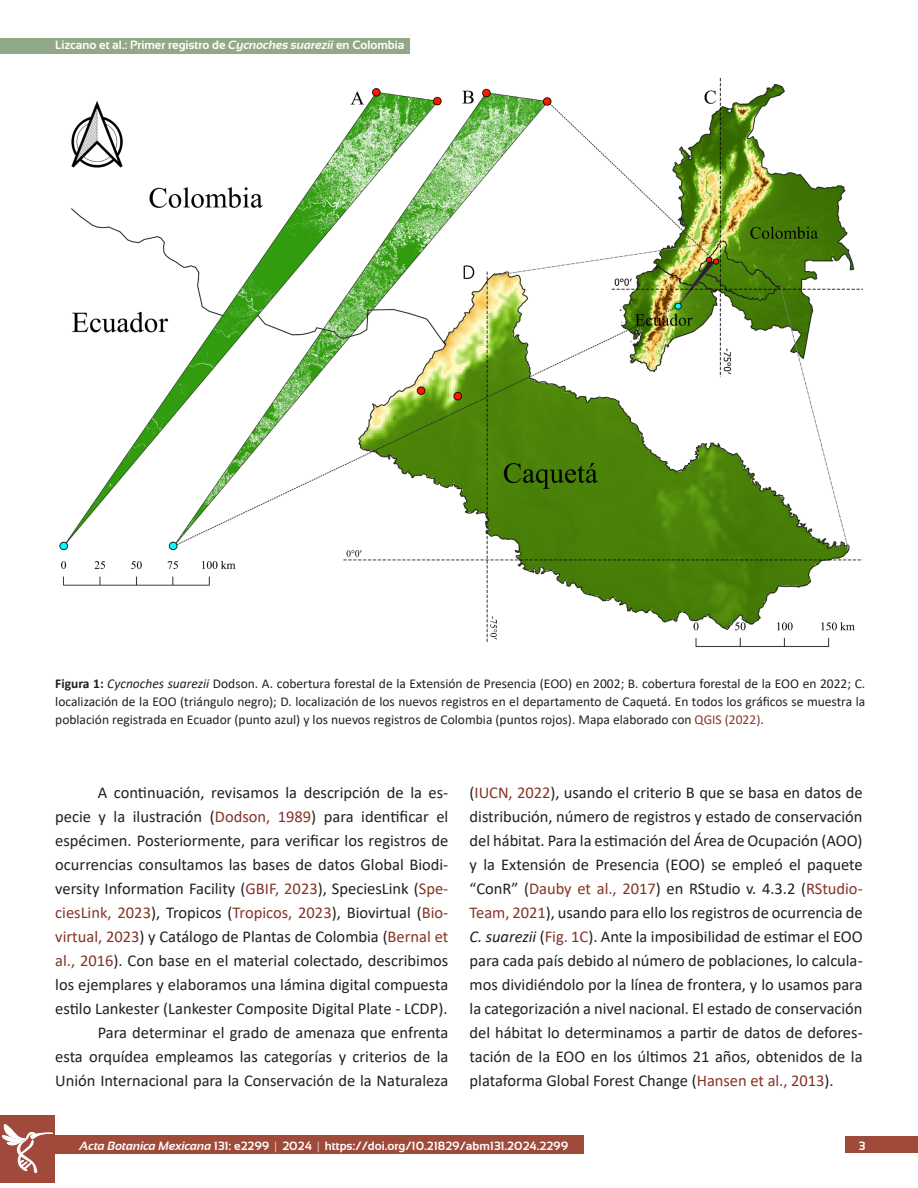
<style>
.page{position:relative;width:918px;height:1188px;background:#fff}
.page>*{position:absolute;margin:0;border:0;box-sizing:border-box;transform-origin:0 0}
.textobase{font:16.5px/24px "Calibri";color:#231f20;text-align:justify}
.piefigura{font:13.5px/18px "Calibri";color:#231f20;text-align:justify}
.t1{font:700 12px "Sansation";color:#fff}
.t2{font:italic 700 12px "Sansation";color:#fff}
.s1{font-style:italic}
.s2{font-weight:700}
.s3{color:#853427}
.s4{font-weight:300}
.s5{font-style:normal}
</style>
<div class="page">
<div style="left:846px;top:1136px;width:72px;height:17px;background:#a04a3a"></div>
<div style="left:0;top:38px;width:410px;height:16px;background:#91a987"></div>
<div style="left:0;top:1135px;width:583px;height:19px;background:#a04a3a"></div>
<div style="left:0;top:1115px;width:55px;height:67px;background:#a14a3b"></div>
<svg style="left:2px;top:1124px;width:51px;height:49px"></svg>
<img style="left:59px;top:78px;width:804px;height:569px">
<p class="t1" style="left:55px;top:38px;width:351px">Lizcano et al.: Primer registro de <span class="s1">Cycnoches suarezii</span> en Colombia</p>
<p class="piefigura" style="left:55px;top:674px;width:811px"><span class="s2">Figura 1:</span> <span class="s1">Cycnoches suarezii</span> Dodson. A. cobertura forestal de la Extensión de Presencia (EOO) en 2002; B. cobertura forestal de la EOO en 2022; C. localización de la EOO (triángulo negro); D. localización de los nuevos registros en el departamento de Caquetá. En todos los gráficos se muestra la población registrada en Ecuador (punto azul) y los nuevos registros de Colombia (puntos rojos). Mapa elaborado con <span class="s3">QGIS (2022)</span>.</p>
<p class="textobase" style="left:55px;top:780px;width:395px;text-indent:43px">A continuación, revisamos la descripción de la es&shy;pecie y la ilustración (<span class="s3">Dodson, 1989</span>) para identificar el espécimen. Posteriormente, para verificar los registros de ocurrencias consultamos las bases de datos Global Biodi&shy;versity Information Facility (<span class="s3">GBIF, 2023</span>), SpeciesLink (<span class="s3">Spe&shy;ciesLink, 2023</span>), Tropicos (<span class="s3">Tropicos, 2023</span>), Biovirtual (<span class="s3">Bio&shy;virtual, 2023</span>) y Catálogo de Plantas de Colombia (<span class="s3">Bernal et al., 2016</span>). Con base en el material colectado, describimos los ejemplares y elaboramos una lámina digital compuesta estilo Lankester (Lankester Composite Digital Plate - LCDP).</p>
<p class="textobase" style="left:55px;top:1020px;width:395px;text-indent:43px">Para determinar el grado de amenaza que enfrenta esta orquídea empleamos las categorías y criterios de la Unión Internacional para la Conservación de la Naturaleza</p>
<p class="textobase" style="left:470px;top:780px;width:395px">(<span class="s3">IUCN, 2022</span>), usando el criterio B que se basa en datos de distribución, número de registros y estado de conservación del hábitat. Para la estimación del Área de Ocupación (AOO) y la Extensión de Presencia (EOO) se empleó el paquete “ConR” (<span class="s3">Dauby et al., 2017</span>) en RStudio v. 4.3.2 (<span class="s3">RStudio-Team, 2021</span>), usando para ello los registros de ocurrencia de <span class="s1">C. suarezii</span> (<span class="s3">Fig. 1C</span>). Ante la imposibilidad de estimar el EOO para cada país debido al número de poblaciones, lo calcula&shy;mos dividiéndolo por la línea de frontera, y lo usamos para la categorización a nivel nacional. El estado de conservación del hábitat lo determinamos a partir de datos de defores&shy;tación de la EOO en los últimos 21 años, obtenidos de la plataforma Global Forest Change (<span class="s3">Hansen et al., 2013</span>).</p>
<p class="t1" style="left:193px;top:1134px;width:351px">128: e1924 <span class="s4">|</span> 2021 <span class="s4">|</span> https://doi.org/10.21829/abm128.2021.1924</p>
<p class="t1" style="left:58px;top:1138px;width:484px"><sup>Acta</sup> <sup>Botanica</sup> <sup>Mexicana</sup> 128: e1829 <span class="s4">|</span> 2021 <span class="s4">|</span> https://doi.org/10.21829/abm128.2021.1829</p>
<p class="t2" style="left:79px;top:1139px;width:193px">Acta Botanica Mexicana <span class="s5">0: e2130</span></p>
<p class="t1" style="left:284px;top:1138px;width:288px">2023 <span class="s4">|</span> https://doi.org/10.21829/abm130.2023.2130</p>
<p class="t2" style="left:56px;top:1138px;width:134px">Acta Botanic Mexicana</p>
<p class="t1" style="left:214px;top:1139px;width:99px">131: e2299 <span class="s4">||</span> 2024</p>
<p class="t1" style="left:501px;top:1139px;width:69px">1.2024.2299</p>
<p class="t1" style="left:859px;top:1139px;width:8px">3</p>
</div>
